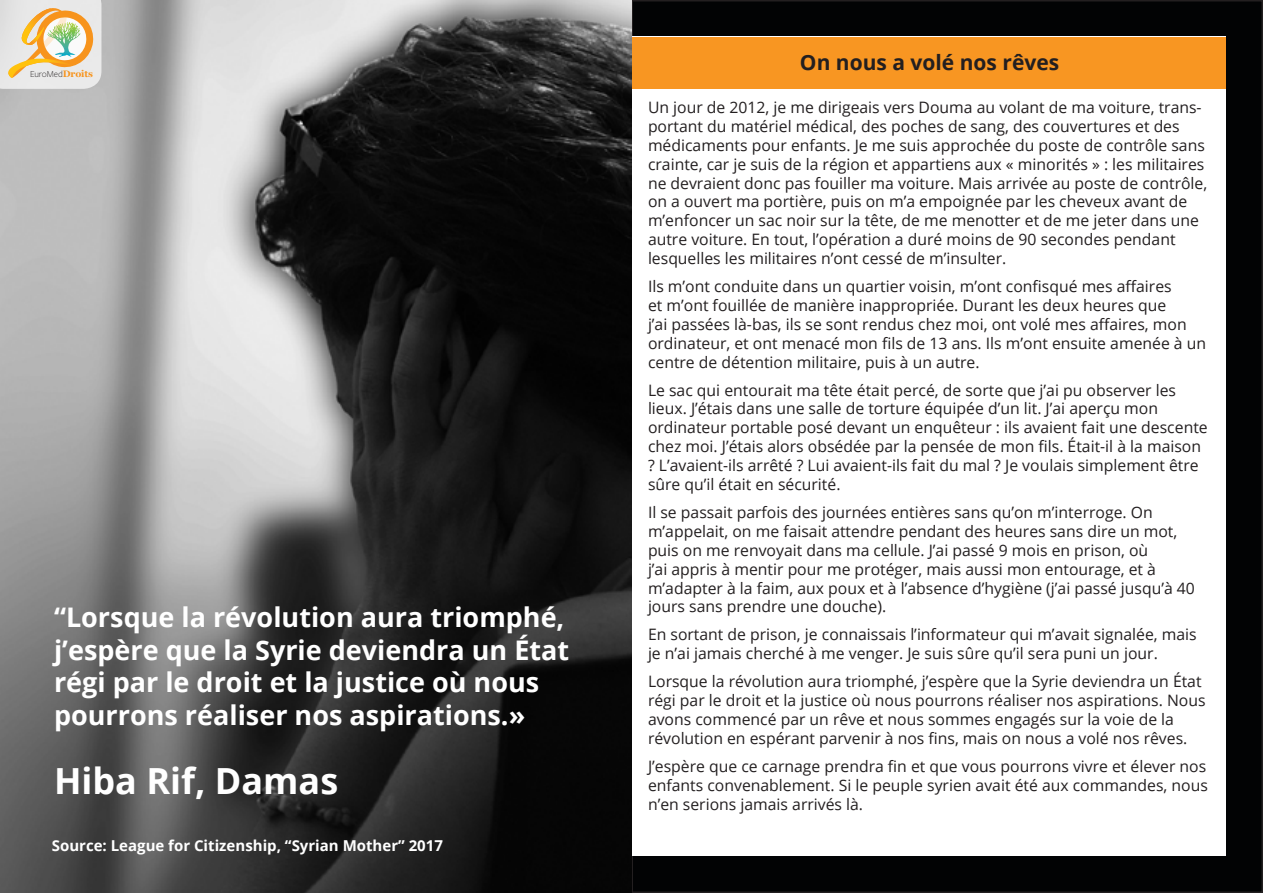
<style>
.page{position:relative;width:1263px;height:893px;background:#fff}
.page>*{position:absolute;margin:0;border:0;box-sizing:border-box;transform-origin:0 0}
.t1{font:700 36px "Open Sans";color:#fff}
.t2{font:700 27px/32.4px "Open Sans";color:#fff}
.t3{font:700 21px "Open Sans";color:#231f20}
.t4{font:15.75px/18.9px "Open Sans";color:#231f20}
.t5{font:700 15px "Open Sans";color:#fff}
.t6{font:300 9.45px "Freight Sans Pro";letter-spacing:-.01em;color:#231f20}
.s1{font-family:"Georgia";font-weight:700;color:#f7941d}
</style>
<div class="page">
<div style="left:632px;top:1px;width:630px;height:891px;background:#020304"></div>
<img style="left:0;top:0;width:631px;height:893px">
<div style="left:632px;top:37px;width:594px;height:819px;background:#fff"></div>
<div style="left:632px;top:37px;width:594px;height:51px;background:#f89622"></div>
<svg style="left:0;top:0;width:101px;height:89px;background:#e7d9bc"></svg>
<p class="t6" style="left:30px;top:68px;width:65px">EuroMed<span class="s1">Droits</span></p>
<h2 class="t2" style="left:54px;top:601px;width:517px">“Lorsque la révolution aura triomphé, j’espère que la Syrie deviendra un État régi par le droit et la justice où nous pourrons réaliser nos aspirations.»</h2>
<h1 class="t1" style="left:54px;top:756px;width:286px">Hiba Rif, Damas</h1>
<p class="t5" style="left:52px;top:835px;width:393px">Source: League for Citizenship, “Syrian Mother” 2017</p>
<h3 class="t3" style="left:800px;top:47px;width:261px">On nous a volé nos rêves</h3>
<p class="t4" style="left:648px;top:97px;width:561px">Un jour de 2012, je me dirigeais vers Douma au volant de ma voiture, trans&shy;portant du matériel médical, des poches de sang, des couvertures et des médicaments pour enfants. Je me suis approchée du poste de contrôle sans crainte, car je suis de la région et appartiens aux « minorités » : les militaires ne devraient donc pas fouiller ma voiture. Mais arrivée au poste de contrôle, on a ouvert ma portière, puis on m’a empoignée par les cheveux avant de m’enfoncer un sac noir sur la tête, de me menotter et de me jeter dans une autre voiture. En tout, l’opération a duré moins de 90 secondes pendant lesquelles les militaires n’ont cessé de m’insulter.</p>
<p class="t4" style="left:648px;top:276px;width:560px">Ils m’ont conduite dans un quartier voisin, m’ont confisqué mes affaires<br>et m’ont fouillée de manière inappropriée. Durant les deux heures que<br>j’ai passées là-bas, ils se sont rendus chez moi, ont volé mes affaires, mon ordinateur, et ont menacé mon fils de 13 ans. Ils m’ont ensuite amenée à un centre de détention militaire, puis à un autre.</p>
<p class="t4" style="left:648px;top:380px;width:561px">Le sac qui entourait ma tête était percé, de sorte que j’ai pu observer les lieux. J’étais dans une salle de torture équipée d’un lit. J’ai aperçu mon ordinateur portable posé devant un enquêteur : ils avaient fait une descente chez moi. J’étais alors obsédée par la pensée de mon fils. Était-il à la maison ? L’avaient-ils arrêté ? Lui avaient-ils fait du mal ? Je voulais simplement être sûre qu’il était en sécurité.</p>
<p class="t4" style="left:648px;top:502px;width:548px">Il se passait parfois des journées entières sans qu’on m’interroge. On m’appelait, on me faisait attendre pendant des heures sans dire un mot, puis on me renvoyait dans ma cellule. J’ai passé 9 mois en prison, où<br>j’ai appris à mentir pour me protéger, mais aussi mon entourage, et à m’adapter à la faim, aux poux et à l’absence d’hygiène (j’ai passé jusqu’à 40 jours sans prendre une douche).</p>
<p class="t4" style="left:648px;top:625px;width:550px">En sortant de prison, je connaissais l’informateur qui m’avait signalée, mais je n’ai jamais cherché à me venger. Je suis sûre qu’il sera puni un jour.</p>
<p class="t4" style="left:648px;top:672px;width:559px">Lorsque la révolution aura triomphé, j’espère que la Syrie deviendra un État régi par le droit et la justice où nous pourrons réaliser nos aspirations. Nous avons commencé par un rêve et nous sommes engagés sur la voie de la révolution en espérant parvenir à nos fins, mais on nous a volé nos rêves.</p>
<p class="t4" style="left:648px;top:756px;width:561px;text-align:justify">J’espère que ce carnage prendra fin et que vous pourrons vivre et élever nos enfants convenablement. Si le peuple syrien avait été aux commandes, nous n’en serions jamais arrivés là.</p>
</div>
